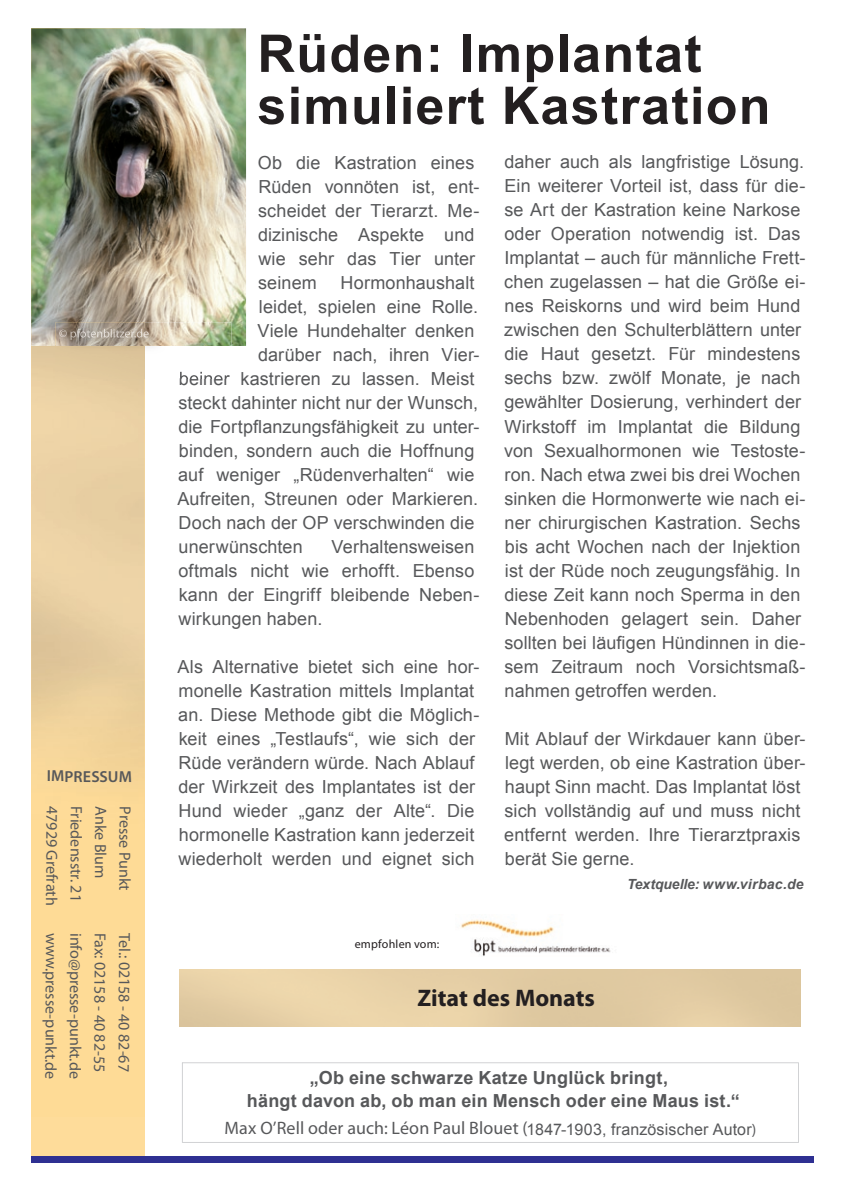
<style>
.page{position:relative;width:842px;height:1191px;background:#fff}
.page>*{position:absolute;margin:0;border:0;box-sizing:border-box;transform-origin:0 0}
.t1{font:700 52px/52px "Arial";letter-spacing:.025em;color:#231f20}
.t2{font:700 24px "Myriad Pro";color:#231f20}
.t3{font:18px/24px "Arial";letter-spacing:.005em;color:#57585a}
.t4{font:700 18px/23.4px "Arial";letter-spacing:.015em;color:#57585a;text-align:center}
.t5{font:18px "Myriad Pro";letter-spacing:.005em;color:#57585a}
.t6{font:16px "Myriad Pro";letter-spacing:-.005em;color:#57585a}
.t7{font:600 16px "Myriad Pro";letter-spacing:.005em;color:#57585a}
.t8{font:italic 700 14px "Arial";letter-spacing:.015em;color:#57585a}
.t9{font:12px "Myriad Pro";letter-spacing:.02em;color:#231f20}
.s1{font-family:"Arial";font-size:16px}
.s2{font-size:16px}
</style>
<div class="page">
<div style="left:31px;top:28px;width:114px;height:1134px;background:#fedc9a"></div>
<div style="left:31px;top:1157px;width:783px;height:6px;background:#2e3092"></div>
<div style="left:31px;top:28px;width:114px;height:1089px;background:#fedb96"></div>
<img style="left:31px;top:346px;width:114px;height:427px">
<img style="left:460px;top:919px;width:151px;height:37px">
<svg style="left:182px;top:1062px;width:617px;height:81px"></svg>
<img style="left:31px;top:28px;width:215px;height:318px">
<img style="left:56px;top:322px;width:176px;height:56px">
<img style="left:180px;top:372px;width:52px;height:6px">
<img style="left:59px;top:329px;width:90px;height:11px">
<p class="t7" style="left:47px;top:766px;width:87px">IMPRESSUM</p>
<p class="t6" style="left:62px;top:806px;width:101px;rotate:90deg">47929 Grefrath</p>
<p class="t6" style="left:86px;top:806px;width:97px;rotate:90deg">Friedensstr. 21</p>
<p class="t6" style="left:110px;top:806px;width:74px;rotate:90deg">Anke Blum</p>
<p class="t6" style="left:135px;top:806px;width:86px;rotate:90deg">Presse Punkt</p>
<p class="t6" style="left:61px;top:932px;width:148px;rotate:90deg">www.presse-punkt.de</p>
<p class="t6" style="left:85px;top:932px;width:147px;rotate:90deg">info@presse-punkt.de</p>
<p class="t6" style="left:110px;top:933px;width:141px;rotate:90deg">Fax: 02158 - 40 82-55</p>
<p class="t6" style="left:134px;top:933px;width:140px;rotate:90deg">Tel.: 02158 - 40 82-67</p>
<h1 class="t1" style="left:257px;top:29px;width:515px">Rüden: Implantat simuliert Kastration</h1>
<p class="t3" style="left:258px;top:150px;width:223px">Ob die Kastration eines<br>Rüden vonnöten ist, ent&shy;scheidet der Tierarzt. Me&shy;dizinische Aspekte und wie sehr das Tier unter seinem</p>
<p class="t3" style="left:504px;top:150px;width:303px">daher auch als langfristige Lösung.<br>Ein weiterer Vorteil ist, dass für die&shy;se Art der Kastration keine Narkose oder Operation notwendig ist. Das Implantat – auch für männliche Frett&shy;chen zugelassen – hat die Größe ei&shy;nes Reiskorns und wird beim Hund zwischen den Schulterblättern unter die Haut gesetzt. Für mindestens sechs bzw. zwölf Monate, je nach gewählter Dosierung, verhindert der Wirkstoff im Implantat die Bildung von Sexualhormonen wie Testoste&shy;ron. Nach etwa zwei bis drei Wochen sinken die Hormonwerte wie nach ei&shy;ner chirurgischen Kastration. Sechs bis acht Wochen nach der Injektion ist der Rüde noch zeugungsfähig. In diese Zeit kann noch Sperma in den Nebenhoden gelagert sein. Daher sollten bei läufigen Hündinnen in die&shy;sem Zeitraum noch Vorsichtsmaß&shy;nahmen getroffen werden.</p>
<p class="t3" style="left:504px;top:726px;width:303px">Mit Ablauf der Wirkdauer kann über&shy;legt werden, ob eine Kastration über&shy;haupt Sinn macht. Das Implantat löst sich vollständig auf und muss nicht entfernt werden. Ihre Tierarztpraxis berät Sie gerne.</p>
<p class="t3" style="left:341px;top:270px;width:135px">Hormonhaushalt</p>
<p class="t3" style="left:259px;top:294px;width:221px">leidet, spielen eine Rolle.</p>
<p class="t3" style="left:257px;top:318px;width:218px">Viele Hundehalter denken</p>
<p class="t3" style="left:258px;top:342px;width:223px">darüber nach, ihren Vier-</p>
<p class="t3" style="left:179px;top:366px;width:297px">beiner kastrieren zu lassen. Meist</p>
<p class="t3" style="left:178px;top:390px;width:301px">steckt dahinter nicht nur der Wunsch,</p>
<p class="t3" style="left:178px;top:414px;width:303px">die Fortpflanzungsfähigkeit zu unter-</p>
<p class="t3" style="left:179px;top:438px;width:297px">binden, sondern auch die Hoffnung</p>
<p class="t3" style="left:178px;top:462px;width:298px">auf weniger „Rüdenverhalten“ wie</p>
<p class="t3" style="left:177px;top:486px;width:302px">Aufreiten, Streunen oder Markieren.</p>
<p class="t3" style="left:179px;top:510px;width:297px">Doch nach der OP verschwinden die</p>
<p class="t3" style="left:179px;top:534px;width:126px">unerwünschten</p>
<p class="t3" style="left:178px;top:534px;width:303px;text-indent:153px">Verhaltensweisen oftmals nicht wie erhofft. Ebenso kann der Eingriff bleibende Neben&shy;wirkungen haben.</p>
<p class="t3" style="left:177px;top:654px;width:303px">Als Alternative bietet sich eine hor&shy;monelle Kastration mittels Implantat an. Diese Methode gibt die Möglich&shy;keit eines „Testlaufs“, wie sich der Rüde verändern würde. Nach Ablauf der Wirkzeit des Implantates ist der Hund wieder „ganz der Alte“. Die hormonelle Kastration kann jederzeit wiederholt werden und eignet sich</p>
<p class="t9" style="left:355px;top:936px;width:86px">empfohlen vom:</p>
<h2 class="t2" style="left:417px;top:982px;width:179px">Zitat des Monats</h2>
<p class="t8" style="left:627px;top:875px;width:178px">Textquelle: www.virbac.de</p>
<p class="t4" style="left:247px;top:1066px;width:494px">„Ob eine schwarze Katze Unglück bringt,<br>hängt davon ab, ob man ein Mensch oder eine Maus ist.“</p>
<p class="t5" style="left:225px;top:1117px;width:533px">Max O’Rell oder auch: Léon Paul Blouet (<span class="s1">1847-1903, französischer Autor</span><span class="s2">)</span></p>
</div>
